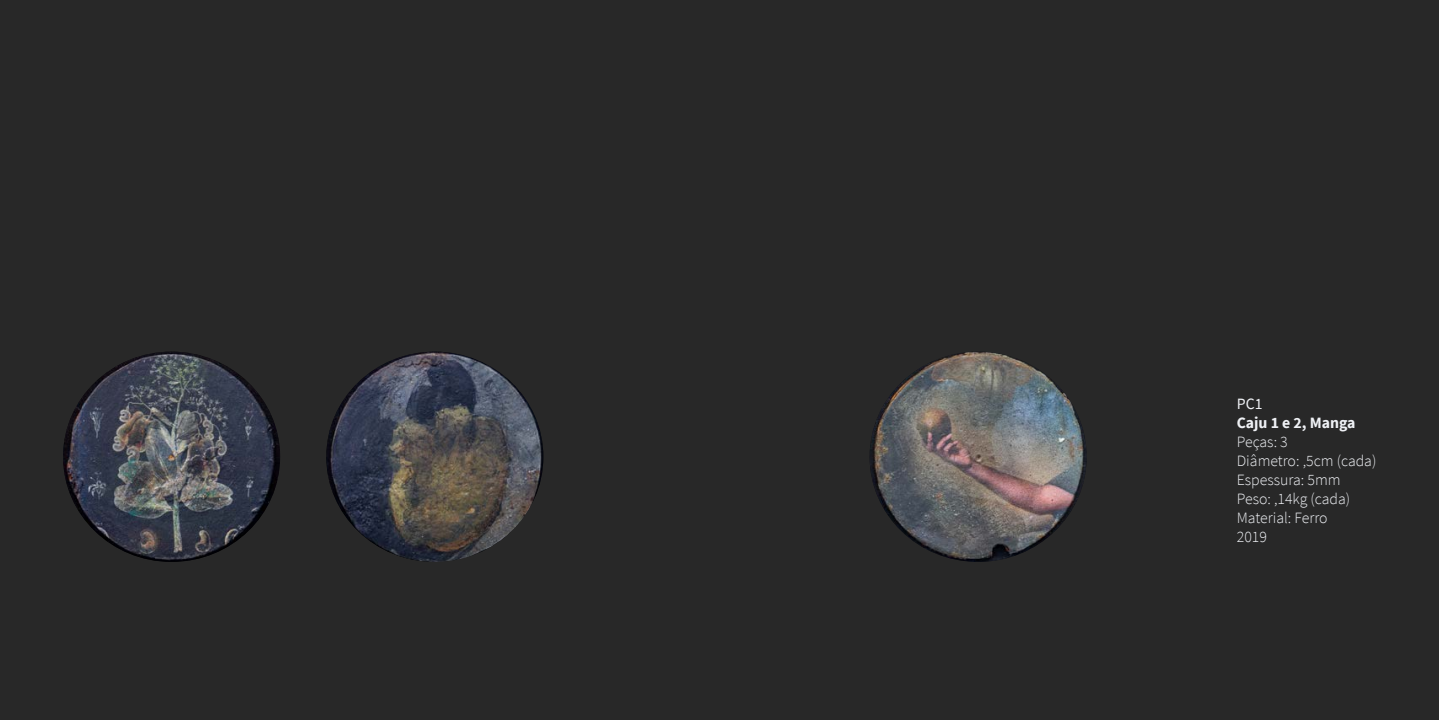
<style>
.page{position:relative;width:1439px;height:720px;background:#fff}
.page>*{position:absolute;margin:0;border:0;box-sizing:border-box;transform-origin:0 0}
.t1{font:300 15.75px/18.9px "Source Sans Pro";color:#eff1f5}
.t2{font:700 15.75px "Source Sans Pro";color:#eff1f5}
.t3{font:15.75px "Source Sans Pro";color:#eff1f5}
</style>
<div class="page">
<div style="left:719px;top:0;width:720px;height:719px;background:#282828"></div>
<div style="left:0;top:0;width:719px;height:719px;background:#282828"></div>
<img style="left:63px;top:351px;width:217px;height:210px">
<img style="left:326px;top:351px;width:217px;height:210px">
<img style="left:869px;top:352px;width:217px;height:209px">
<p class="t3" style="left:1236px;top:393px;width:27px">PC1</p>
<p class="t2" style="left:1236px;top:412px;width:120px">Caju 1 e 2, Manga</p>
<p class="t1" style="left:1236px;top:432px;width:141px">Peças: 3<br>Diâmetro: ,5cm (cada)<br>Espessura: 5mm<br>Peso: ,14kg (cada)<br>Material: Ferro<br>2019</p>
</div>
